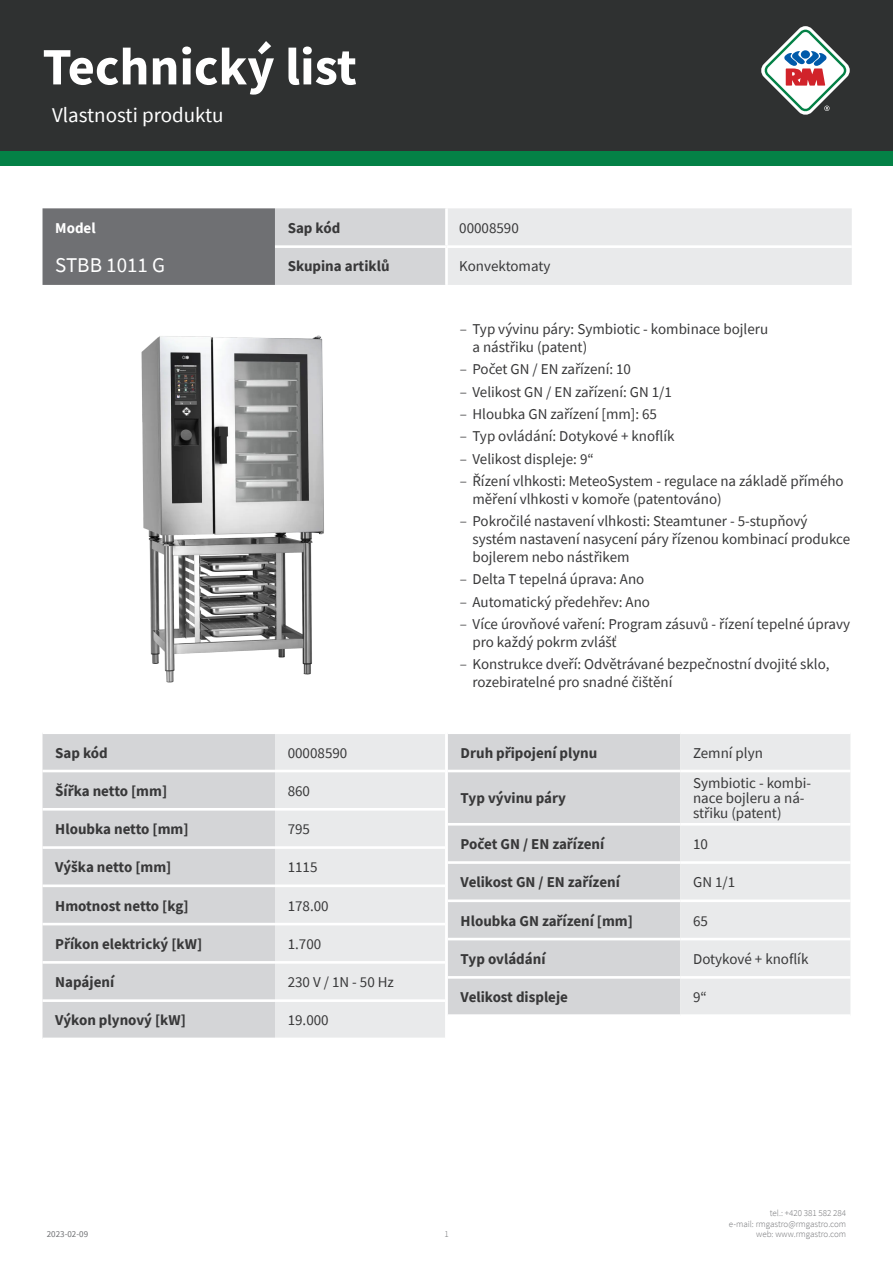
<style>
.page{position:relative;width:893px;height:1263px;background:#fff}
.page>*{position:absolute;margin:0;border:0;box-sizing:border-box;transform-origin:0 0}
.t1{font:700 52.5px "Source Sans Pro";color:#fff}
.kapitola{font:21px "Source Sans Pro";color:#fff}
.tabulka_-_headline{font:21px "Source Sans Pro";color:#fff}
.tabulka_-_text{font:15px/18px "Source Sans Pro";color:#383839}
.tabulka_-_text-2{font:700 15px "Source Sans Pro";color:#383839}
.tabulka_-_text-3{font:700 15px "Source Sans Pro";color:#fff}
.t2{font:300 9px/10.8px "Source Sans Pro";color:#6f7073;text-align:right}
.t3{font:9px "Source Sans Pro";color:#6f7073}
.s1{font-weight:300}
</style>
<div class="page">
<div style="left:0;top:0;width:893px;height:166px;background:#048146"></div>
<div style="left:0;top:0;width:893px;height:151px;background:#2f3131"></div>
<svg style="left:761px;top:26px;width:89px;height:89px"></svg>
<img style="left:141px;top:335px;width:183px;height:348px">
<div style="left:43px;top:734px;width:232px;height:303px;background:#d4d5d7"></div>
<div style="left:275px;top:734px;width:170px;height:303px;background:#e9eaeb"></div>
<hr style="left:43px;top:770px;width:232px;height:2px;background:#fff">
<hr style="left:275px;top:770px;width:170px;height:2px;background:#fff">
<hr style="left:43px;top:808px;width:232px;height:2px;background:#fff">
<hr style="left:275px;top:808px;width:170px;height:2px;background:#fff">
<hr style="left:43px;top:846px;width:232px;height:3px;background:#fff">
<hr style="left:275px;top:846px;width:170px;height:3px;background:#fff">
<hr style="left:43px;top:884px;width:232px;height:3px;background:#fff">
<hr style="left:275px;top:884px;width:170px;height:3px;background:#fff">
<hr style="left:43px;top:923px;width:232px;height:2px;background:#fff">
<hr style="left:275px;top:923px;width:170px;height:2px;background:#fff">
<hr style="left:43px;top:961px;width:232px;height:3px;background:#fff">
<hr style="left:275px;top:961px;width:170px;height:3px;background:#fff">
<hr style="left:43px;top:999px;width:232px;height:3px;background:#fff">
<hr style="left:275px;top:999px;width:170px;height:3px;background:#fff">
<div style="left:448px;top:734px;width:232px;height:280px;background:#d4d5d7"></div>
<div style="left:680px;top:734px;width:170px;height:280px;background:#e9eaeb"></div>
<hr style="left:448px;top:770px;width:232px;height:2px;background:#fff">
<hr style="left:680px;top:770px;width:170px;height:2px;background:#fff">
<hr style="left:448px;top:823px;width:232px;height:2px;background:#fff">
<hr style="left:680px;top:823px;width:170px;height:2px;background:#fff">
<hr style="left:448px;top:861px;width:232px;height:3px;background:#fff">
<hr style="left:680px;top:861px;width:170px;height:3px;background:#fff">
<hr style="left:448px;top:899px;width:232px;height:3px;background:#fff">
<hr style="left:680px;top:899px;width:170px;height:3px;background:#fff">
<hr style="left:448px;top:938px;width:232px;height:2px;background:#fff">
<hr style="left:680px;top:938px;width:170px;height:2px;background:#fff">
<hr style="left:448px;top:976px;width:232px;height:3px;background:#fff">
<hr style="left:680px;top:976px;width:170px;height:3px;background:#fff">
<svg style="left:43px;top:208px;width:809px;height:77px"></svg>
<hr style="left:445px;top:208px;width:3px;height:37px;background:#fff">
<hr style="left:275px;top:245px;width:171px;height:3px;background:#fff">
<hr style="left:446px;top:245px;width:406px;height:3px;background:#fff">
<hr style="left:445px;top:248px;width:3px;height:37px;background:#fff">
<h1 class="t1" style="left:43px;top:31px;width:316px">Technický list</h1>
<p class="kapitola" style="left:52px;top:101px;width:173px">Vlastnosti produktu</p>
<p class="tabulka_-_text-3" style="left:55px;top:218px;width:42px">Model</p>
<p class="tabulka_-_text-2" style="left:288px;top:218px;width:54px">Sap kód</p>
<p class="tabulka_-_text" style="left:459px;top:219px;width:61px">00008590</p>
<p class="tabulka_-_headline" style="left:55px;top:251px;width:111px">STBB 1011 G</p>
<p class="tabulka_-_text-2" style="left:288px;top:256px;width:103px">Skupina artiklů</p>
<p class="tabulka_-_text" style="left:459px;top:257px;width:93px">Konvektomaty</p>
<p class="tabulka_-_text-2" style="left:55px;top:742px;width:54px">Sap kód</p>
<p class="tabulka_-_text" style="left:288px;top:743px;width:61px">00008590</p>
<p class="tabulka_-_text-2" style="left:55px;top:781px;width:113px">Šířka netto [mm]</p>
<p class="tabulka_-_text" style="left:288px;top:782px;width:24px">860</p>
<p class="tabulka_-_text-2" style="left:55px;top:819px;width:135px">Hloubka netto [mm]</p>
<p class="tabulka_-_text" style="left:288px;top:820px;width:24px">795</p>
<p class="tabulka_-_text-2" style="left:55px;top:857px;width:118px">Výška netto [mm]</p>
<p class="tabulka_-_text" style="left:288px;top:858px;width:31px">1115</p>
<p class="tabulka_-_text-2" style="left:55px;top:895px;width:135px">Hmotnost netto [kg]</p>
<p class="tabulka_-_text" style="left:288px;top:896px;width:43px">178.00</p>
<p class="tabulka_-_text-2" style="left:55px;top:934px;width:148px">Příkon elektrický [kW]</p>
<p class="tabulka_-_text" style="left:288px;top:935px;width:35px">1.700</p>
<p class="tabulka_-_text-2" style="left:55px;top:972px;width:60px">Napájení</p>
<p class="tabulka_-_text" style="left:288px;top:973px;width:108px">230V /1N-50Hz</p>
<p class="tabulka_-_text-2" style="left:55px;top:1010px;width:132px">Výkon plynový [kW]</p>
<p class="tabulka_-_text" style="left:288px;top:1011px;width:43px">19.000</p>
<p class="tabulka_-_text" style="left:472px;top:320px;width:297px;text-indent:-13px"><span class="s1">–</span> Typ vývinu páry: Symbiotic - kombinace bojleru a nástřiku (patent)</p>
<p class="tabulka_-_text" style="left:460px;top:360px;width:173px"><span class="s1">–</span> Počet GN / EN zařízení: 10</p>
<p class="tabulka_-_text" style="left:460px;top:383px;width:214px"><span class="s1">–</span> Velikost GN / EN zařízení: GN 1/1</p>
<p class="tabulka_-_text" style="left:460px;top:405px;width:199px"><span class="s1">–</span> Hloubka GN zařízení [mm]: 65</p>
<p class="tabulka_-_text" style="left:460px;top:427px;width:216px"><span class="s1">–</span> Typ ovládání: Dotykové + knoflík</p>
<p class="tabulka_-_text" style="left:460px;top:449px;width:136px"><span class="s1">–</span> Velikost displeje: 9“</p>
<p class="tabulka_-_text" style="left:472px;top:472px;width:373px;text-indent:-13px"><span class="s1">–</span> Řízení vlhkosti: MeteoSystem - regulace na základě přímého měření vlhkosti v komoře (patentováno)</p>
<p class="tabulka_-_text" style="left:472px;top:512px;width:379px;text-indent:-13px"><span class="s1">–</span> Pokročilé nastavení vlhkosti: Steamtuner - 5-stupňový systém nastavení nasycení páry řízenou kombinací produkce bojlerem nebo nástřikem</p>
<p class="tabulka_-_text" style="left:460px;top:570px;width:186px"><span class="s1">–</span> Delta T tepelná úprava: Ano</p>
<p class="tabulka_-_text" style="left:460px;top:592px;width:192px"><span class="s1">–</span> Automatický předehřev: Ano</p>
<p class="tabulka_-_text" style="left:472px;top:615px;width:379px;text-indent:-13px"><span class="s1">–</span> Více úrovňové vaření: Program zásuvů - řízení tepelné úpravy pro každý pokrm zvlášť</p>
<p class="tabulka_-_text" style="left:472px;top:655px;width:359px;text-indent:-13px"><span class="s1">–</span> Konstrukce dveří: Odvětrávané bezpečnostní dvojité sklo, rozebiratelné pro snadné čištění</p>
<p class="tabulka_-_text-2" style="left:461px;top:742px;width:138px">Druh připojení plynu</p>
<p class="tabulka_-_text" style="left:693px;top:743px;width:71px">Zemní plyn</p>
<p class="tabulka_-_text-2" style="left:461px;top:788px;width:107px">Typ vývinu páry</p>
<p class="tabulka_-_text" style="left:693px;top:776px;width:119px;line-height:15px">Symbiotic - kombi&shy;nace bojleru a ná&shy;střiku (patent)</p>
<p class="tabulka_-_text-2" style="left:461px;top:834px;width:145px">Počet GN / EN zařízení</p>
<p class="tabulka_-_text" style="left:693px;top:835px;width:16px">10</p>
<p class="tabulka_-_text-2" style="left:461px;top:872px;width:161px">Velikost GN / EN zařízení</p>
<p class="tabulka_-_text" style="left:693px;top:873px;width:44px">GN 1/1</p>
<p class="tabulka_-_text-2" style="left:461px;top:910px;width:174px">Hloubka GN zařízení [mm]</p>
<p class="tabulka_-_text" style="left:693px;top:911px;width:16px">65</p>
<p class="tabulka_-_text-2" style="left:461px;top:949px;width:86px">Typ ovládání</p>
<p class="tabulka_-_text" style="left:693px;top:950px;width:117px">Dotykové + knoflík</p>
<p class="tabulka_-_text-2" style="left:461px;top:987px;width:109px">Velikost displeje</p>
<p class="tabulka_-_text" style="left:693px;top:988px;width:15px">9“</p>
<p class="t3" style="left:47px;top:1229px;width:43px">2023-02-09</p>
<p class="t2" style="left:444px;top:1229px;width:6px">1</p>
<p class="t2" style="left:729px;top:1207px;width:119px">tel.: +420 381 582 284<br>e-mail: rmgastro@rmgastro.com web: www.rmgastro.com</p>
</div>
